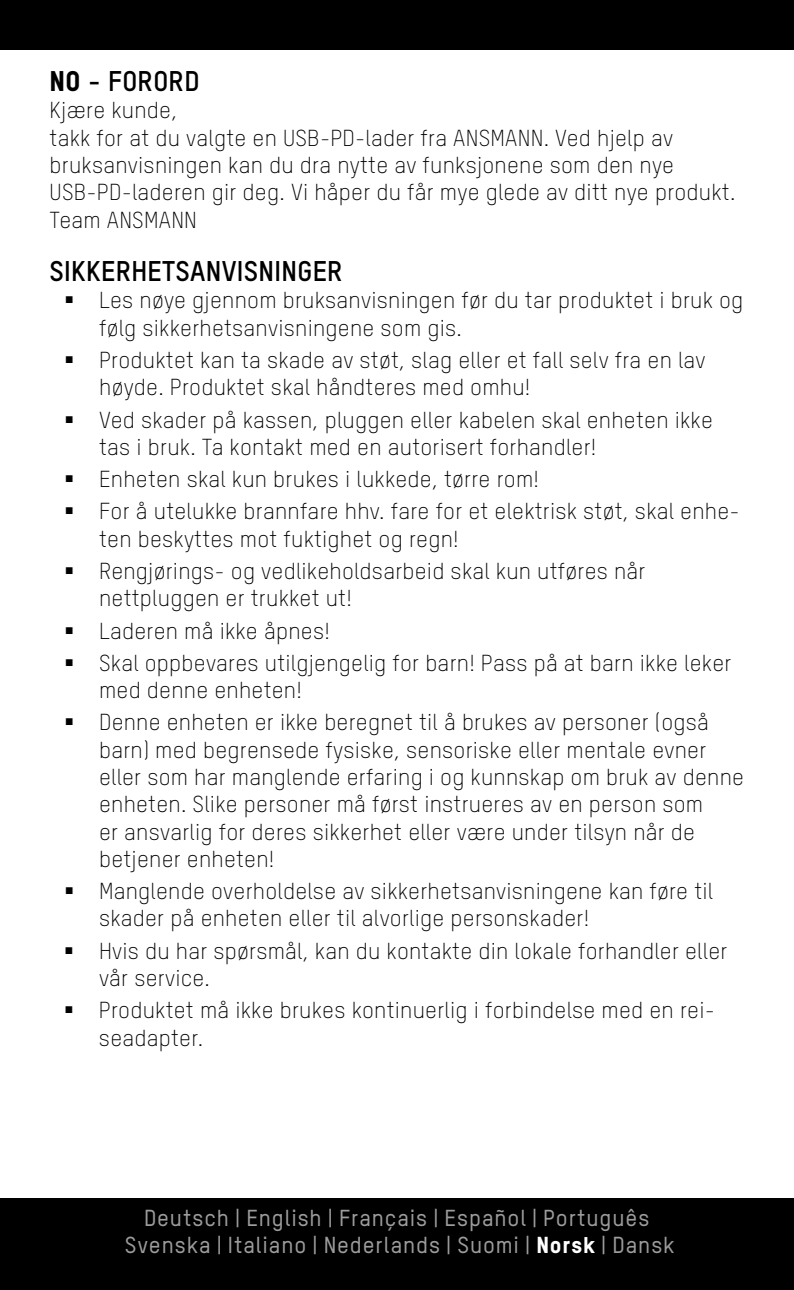
<style>
.page{position:relative;width:794px;height:1290px;background:#fff}
.page>*{position:absolute;margin:0;border:0;box-sizing:border-box;transform-origin:0 0}
.t1{font:700 28px "TSTARPRO";letter-spacing:.01em;color:#000}
.t2{font:300 22.75px/27.3px "TSTARPRO";letter-spacing:.01em;color:#000}
.t3{font:500 22.75px/27.3px "TSTARPRO";letter-spacing:.04em;color:#9d9c9c;text-align:center}
.s1{font-weight:800}
.s2{font-weight:800;color:#fff}
</style>
<div class="page">
<div style="left:0;top:0;width:794px;height:50px;background:#000"></div>
<div style="left:0;top:1198px;width:794px;height:92px;background:#000"></div>
<p class="t1" style="left:50px;top:65px;width:151px"><span class="s1">NO</span> - FORORD</p>
<p class="t2" style="left:50px;top:97px;width:687px">Kjære kunde,<br>takk for at du valgte en USB-PD-lader fra ANSMANN. Ved hjelp av bruksanvisningen kan du dra nytte av funksjonene som den nye USB-PD-laderen gir deg. Vi håper du får mye glede av ditt nye produkt.<br>Team ANSMANN</p>
<p class="t1" style="left:50px;top:254px;width:294px">SIKKERHETSANVISNINGER</p>
<p class="t2" style="left:99px;top:287px;width:645px">Les nøye gjennom bruksanvisningen før du tar produktet i bruk og følg sikkerhetsanvisningene som gis.</p>
<p class="t2" style="left:99px;top:346px;width:608px">Produktet kan ta skade av støt, slag eller et fall selv fra en lav høyde. Produktet skal håndteres med omhu!</p>
<p class="t2" style="left:99px;top:406px;width:615px">Ved skader på kassen, pluggen eller kabelen skal enheten ikke tas i bruk. Ta kontakt med en autorisert forhandler!</p>
<p class="t2" style="left:99px;top:463px;width:642px;line-height:32.2px">Enheten skal kun brukes i lukkede, tørre rom!<br>For å utelukke brannfare hhv. fare for et elektrisk støt, skal enhe-</p>
<p class="t2" style="left:99px;top:522px;width:548px;line-height:32.2px">ten beskyttes mot fuktighet og regn!<br>Rengjørings- og vedlikeholdsarbeid skal kun utføres når</p>
<p class="t2" style="left:99px;top:582px;width:634px;line-height:32.2px">nettpluggen er trukket ut!<br>Laderen må ikke åpnes!<br>Skal oppbevares utilgjengelig for barn! Pass på at barn ikke leker</p>
<p class="t2" style="left:99px;top:674px;width:611px;line-height:32.2px">med denne enheten!<br>Denne enheten er ikke beregnet til å brukes av personer (også</p>
<p class="t2" style="left:99px;top:736px;width:646px">barn) med begrensede fysiske, sensoriske eller mentale evner eller som har manglende erfaring i og kunnskap om bruk av denne enheten. Slike personer må først instrueres av en person som<br>er ansvarlig for deres sikkerhet eller være under tilsyn når de betjener enheten!</p>
<p class="t2" style="left:99px;top:877px;width:615px">Manglende overholdelse av sikkerhetsanvisningene kan føre til skader på enheten eller til alvorlige personskader!</p>
<p class="t2" style="left:99px;top:937px;width:630px">Hvis du har spørsmål, kan du kontakte din lokale forhandler eller vår service.</p>
<p class="t2" style="left:99px;top:996px;width:617px">Produktet må ikke brukes kontinuerlig i forbindelse med en rei&shy;seadapter.</p>
<p class="t3" style="left:125px;top:1206px;width:551px">Deutsch | English | Français | Español | Português<br>Svenska | Italiano | Nederlands | Suomi | <span class="s2">Norsk</span> | Dansk</p>
</div>
